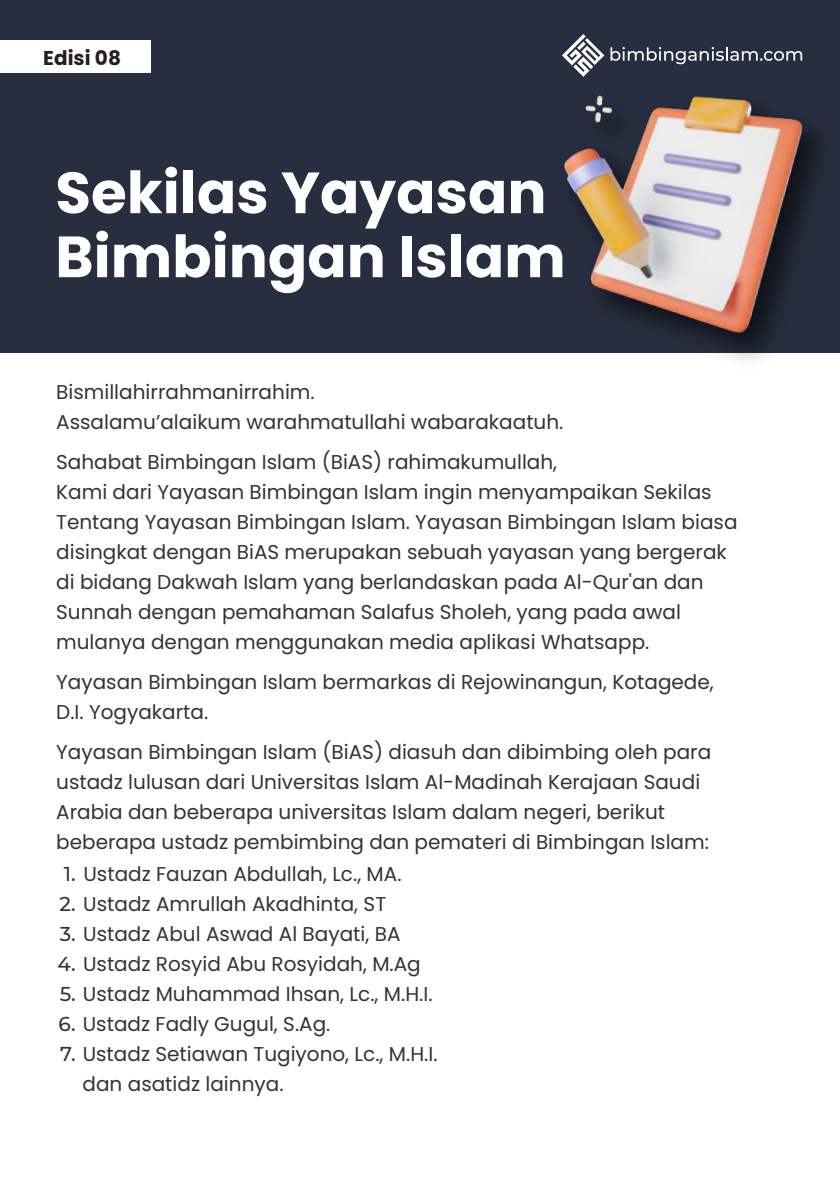
<style>
.page{position:relative;width:840px;height:1191px;background:#fff}
.page>*{position:absolute;margin:0;border:0;box-sizing:border-box;transform-origin:0 0}
.t1{font:700 58px/64px "Poppins";color:#fff}
.t2{font:20px/30px "Poppins";color:#333}
.t3{font:700 20px "Poppins";color:#231f20}
.s1{font-family:"Montserrat";font-weight:500}
</style>
<div class="page">
<div style="left:0;top:0;width:839px;height:352px;background:#272e3f"></div>
<div style="left:0;top:41px;width:150px;height:32px;background:#fff"></div>
<svg style="left:578px;top:34px;width:10px;height:5px"></svg>
<img style="left:506px;top:39px;width:333px;height:321px">
<p class="t3" style="left:43px;top:46px;width:79px">Edisi 08</p>
<h1 class="t1" style="left:55px;top:161px;width:511px">Sekilas Yayasan<br>Bimbingan Islam</h1>
<p class="t2" style="left:56px;top:377px;width:508px">Bismillahirrahmanirrahim.<br>Assalamu’alaikum warahmatullahi wabarakaatuh.</p>
<p class="t2" style="left:56px;top:447px;width:682px">Sahabat Bimbingan Islam (BiAS) rahimakumullah,<br>Kami dari Yayasan Bimbingan Islam ingin menyampaikan Sekilas Tentang Yayasan Bimbingan Islam. Yayasan Bimbingan Islam biasa disingkat dengan BiAS merupakan sebuah yayasan yang bergerak di bidang Dakwah Islam yang berlandaskan pada Al-Qur'an dan Sunnah dengan pemahaman Salafus Sholeh, yang pada awal mulanya dengan menggunakan media aplikasi Whatsapp.</p>
<p class="t2" style="left:56px;top:667px;width:658px">Yayasan Bimbingan Islam bermarkas di Rejowinangun, Kotagede,<br>D.I. Yogyakarta.</p>
<p class="t2" style="left:56px;top:737px;width:656px">Yayasan Bimbingan Islam (BiAS) diasuh dan dibimbing oleh para ustadz lulusan dari Universitas Islam Al-Madinah Kerajaan Saudi Arabia dan beberapa universitas Islam dalam negeri, berikut beberapa ustadz pembimbing dan pemateri di Bimbingan Islam:</p>
<p class="t2" style="left:64px;top:858px;width:339px"><span class="s1">1.</span> Ustadz Fauzan Abdullah, Lc., MA.</p>
<p class="t2" style="left:59px;top:888px;width:328px"><span class="s1">2.</span> Ustadz Amrullah Akadhinta, ST</p>
<p class="t2" style="left:60px;top:918px;width:342px"><span class="s1">3.</span> Ustadz Abul Aswad Al Bayati, BA</p>
<p class="t2" style="left:57px;top:948px;width:365px"><span class="s1">4.</span> Ustadz Rosyid Abu Rosyidah, M.Ag</p>
<p class="t2" style="left:60px;top:978px;width:374px"><span class="s1">5.</span> Ustadz Muhammad Ihsan, Lc., M.H.I.</p>
<p class="t2" style="left:59px;top:1008px;width:273px"><span class="s1">6.</span> Ustadz Fadly Gugul, S.Ag.</p>
<p class="t2" style="left:82px;top:1038px;width:356px;text-indent:-22px"><span class="s1">7.</span> Ustadz Setiawan Tugiyono, Lc., M.H.I. dan asatidz lainnya.</p>
</div>
